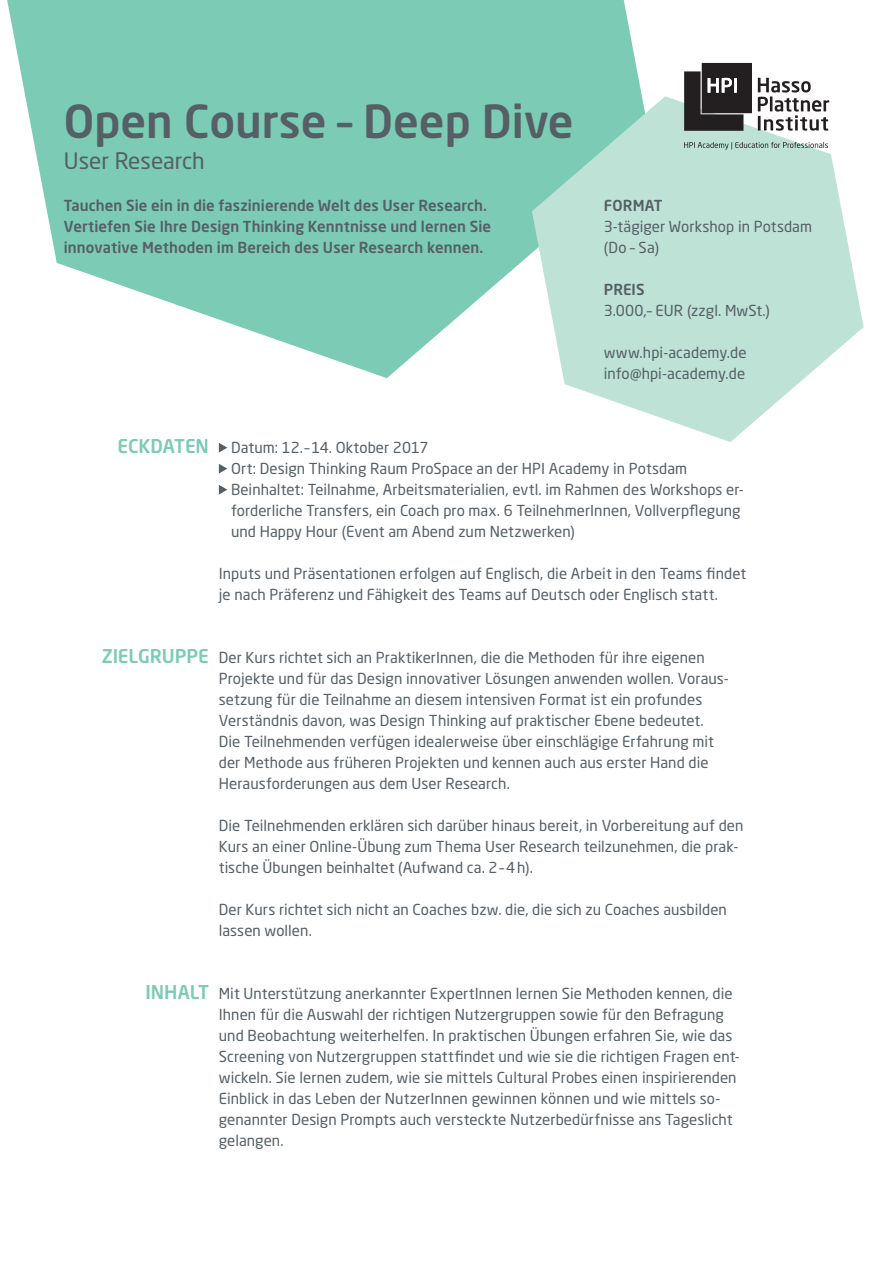
<style>
.page{position:relative;width:893px;height:1263px;background:#fff}
.page>*{position:absolute;margin:0;border:0;box-sizing:border-box;transform-origin:0 0}
.t1{font:500 45px "Neo Sans Std";color:#555f65}
.t2{font:22.5px "Neo Sans Std";color:#555f65}
.t3{font:500 18.75px "Neo Sans Std";letter-spacing:-.005em;color:#7ccbb4}
.t4{font:15px/21px "Neo Sans Std";letter-spacing:.005em;color:#555f65}
.t5{font:500 15px/21px "Neo Sans Std";letter-spacing:.005em;color:#555f65}
</style>
<div class="page">
<svg style="left:7px;top:0;width:635px;height:378px;fill:#7ccbb4"></svg>
<svg style="left:219px;top:443px;width:8px;height:10px"></svg>
<svg style="left:219px;top:464px;width:8px;height:10px"></svg>
<svg style="left:219px;top:485px;width:8px;height:10px"></svg>
<svg style="left:532px;top:96px;width:332px;height:346px;fill:#bee2d6"></svg>
<svg style="left:758px;top:78px;width:71px;height:53px"></svg>
<svg style="left:684px;top:142px;width:144px;height:7px"></svg>
<svg style="left:684px;top:63px;width:68px;height:68px;background:#413e3e"></svg>
<p class="t1" style="left:64px;top:93px;width:511px">Open Course – Deep Dive</p>
<p class="t2" style="left:64px;top:147px;width:142px">User Research</p>
<p class="t5" style="left:64px;top:195px;width:429px">Tauchen Sie ein in die faszinierende Welt des User Research.<br>Vertiefen Sie Ihre Design Thinking Kenntnisse und lernen Sie innovative Methoden im Bereich des User Research kennen.</p>
<p class="t5" style="left:604px;top:195px;width:60px">FORMAT</p>
<p class="t4" style="left:604px;top:216px;width:210px">3-tägiger Workshop in Potsdam (Do – Sa)</p>
<p class="t5" style="left:604px;top:279px;width:42px">PREIS</p>
<p class="t4" style="left:604px;top:300px;width:168px">3.000,– EUR (zzgl. MwSt.)</p>
<p class="t4" style="left:604px;top:342px;width:144px">www.hpi-academy.de</p>
<p class="t4" style="left:604px;top:363px;width:143px">info@hpi-academy.de</p>
<p class="t3" style="left:117px;top:434px;width:93px">ECKDATEN</p>
<p class="t4" style="left:231px;top:436px;width:199px">Datum: 12.–14. Oktober 2017</p>
<p class="t4" style="left:231px;top:457px;width:458px">Ort: Design Thinking Raum ProSpace an der HPI Academy in Potsdam</p>
<p class="t4" style="left:231px;top:478px;width:514px">Beinhaltet: Teilnahme, Arbeitsmaterialien, evtl. im Rahmen des Workshops er&shy;forderliche Transfers, ein Coach pro max. 6 TeilnehmerInnen, Vollverpflegung und Happy Hour (Event am Abend zum Netzwerken)</p>
<p class="t4" style="left:219px;top:562px;width:529px">Inputs und Präsentationen erfolgen auf Englisch, die Arbeit in den Teams findet je nach Präferenz und Fähigkeit des Teams auf Deutsch oder Englisch statt.</p>
<p class="t3" style="left:102px;top:644px;width:109px">ZIELGRUPPE</p>
<p class="t4" style="left:219px;top:646px;width:511px">Der Kurs richtet sich an PraktikerInnen, die die Methoden für ihre eigenen Projekte und für das Design innovativer Lösungen anwenden wollen. Voraus&shy;setzung für die Teilnahme an diesem intensiven Format ist ein profundes Verständnis davon, was Design Thinking auf praktischer Ebene bedeutet.<br>Die Teilnehmenden verfügen idealerweise über einschlägige Erfahrung mit der Methode aus früheren Projekten und kennen auch aus erster Hand die Herausforderungen aus dem User Research.</p>
<p class="t4" style="left:219px;top:814px;width:526px">Die Teilnehmenden erklären sich darüber hinaus bereit, in Vorbereitung auf den<br>Kurs an einer Online-Übung zum Thema User Research teilzunehmen, die prak&shy;tische Übungen beinhaltet (Aufwand ca. 2–4h).</p>
<p class="t4" style="left:219px;top:898px;width:510px">Der Kurs richtet sich nicht an Coaches bzw. die, die sich zu Coaches ausbilden lassen wollen.</p>
<p class="t3" style="left:146px;top:980px;width:65px">INHALT</p>
<p class="t4" style="left:219px;top:982px;width:521px">Mit Unterstützung anerkannter ExpertInnen lernen Sie Methoden kennen, die Ihnen für die Auswahl der richtigen Nutzergruppen sowie für den Befragung und Beobachtung weiterhelfen. In praktischen Übungen erfahren Sie, wie das Screening von Nutzergruppen stattfindet und wie sie die richtigen Fragen ent&shy;wickeln. Sie lernen zudem, wie sie mittels Cultural Probes einen inspirierenden Einblick in das Leben der NutzerInnen gewinnen können und wie mittels so&shy;genannter Design Prompts auch versteckte Nutzerbedürfnisse ans Tageslicht gelangen.</p>
</div>
